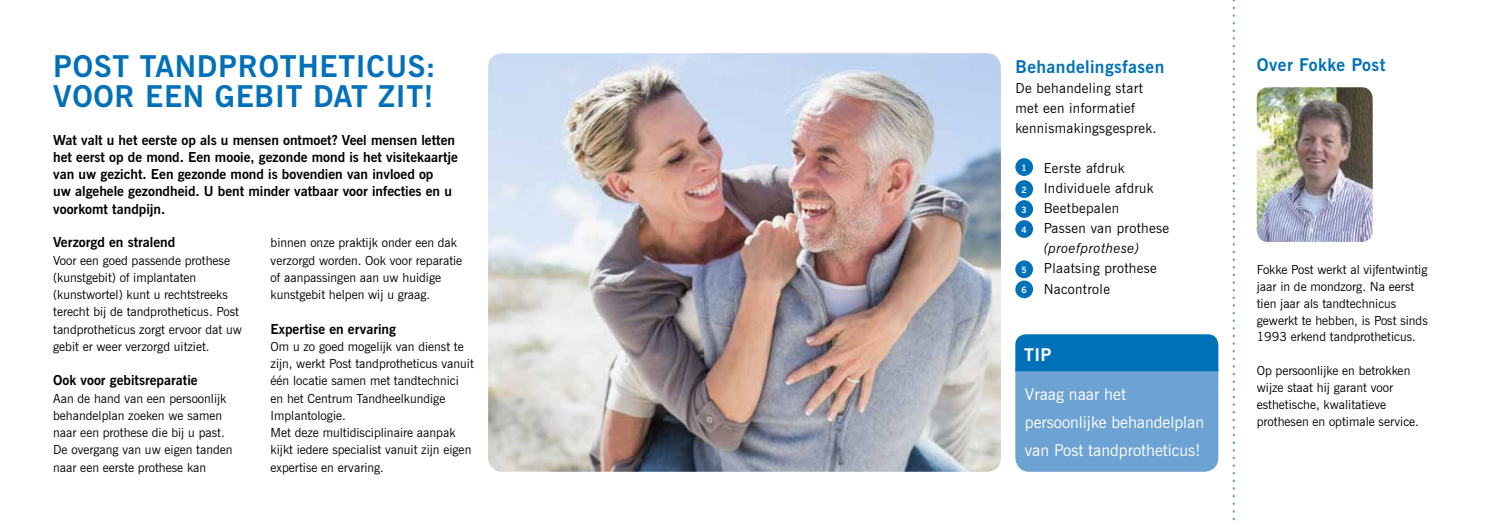
<style>
.page{position:relative;width:1489px;height:525px;background:#fff}
.page>*{position:absolute;margin:0;border:0;box-sizing:border-box;transform-origin:0 0}
.t1{font:700 30px/30px "News Gothic BT";letter-spacing:.025em;color:#0071b9}
.t2{font:700 17.5px "News Gothic BT";letter-spacing:.025em;color:#0071b9}
.t3{font:700 17.5px "News Gothic BT";color:#fff}
.t4{font:16.25px/27.5px "News Gothic BT";color:#fff}
.t5{font:700 13.75px/17.2px "News Gothic BT";color:#000}
.t6{font:13.75px/20px "News Gothic BT";letter-spacing:.025em;color:#000}
.t7{font:italic 13.75px "News Gothic BT";letter-spacing:.025em;color:#000}
.t8{font:12.5px/17.2px "News Gothic BT";color:#000}
.t9{font:700 8.75px "News Gothic BT";color:#fff}
</style>
<div class="page">
<img style="left:488px;top:53px;width:512px;height:418px">
<img style="left:1256px;top:87px;width:116px;height:155px">
<svg style="left:1015px;top:334px;width:203px;height:137px;background:#5096cc"></svg>
<div style="left:1015px;top:158px;width:18px;height:18px;background:#0071b9;border-radius:50%"></div>
<div style="left:1015px;top:200px;width:18px;height:18px;background:#0071b9;border-radius:50%"></div>
<div style="left:1015px;top:260px;width:18px;height:18px;background:#0071b9;border-radius:50%"></div>
<div style="left:1015px;top:180px;width:18px;height:18px;background:#0071b9;border-radius:50%"></div>
<div style="left:1015px;top:220px;width:18px;height:18px;background:#0071b9;border-radius:50%"></div>
<div style="left:1015px;top:280px;width:18px;height:18px;background:#0071b9;border-radius:50%"></div>
<svg style="left:1232px;top:0;width:2px;height:521px"></svg>
<h1 class="t1" style="left:53px;top:51px;width:384px">POST TANDPROTHETICUS:<br>VOOR EEN GEBIT DAT ZIT!</h1>
<h2 class="t2" style="left:1015px;top:56px;width:150px">Behandelingsfasen</h2>
<p class="t6" style="left:1015px;top:78px;width:143px">De behandeling start met een informatief kennismakingsgesprek.</p>
<p class="t6" style="left:1043px;top:158px;width:127px">Eerste afdruk<br>Individuele afdruk<br>Beetbepalen<br>Passen van prothese</p>
<p class="t7" style="left:1043px;top:240px;width:97px">(proefprothese)</p>
<p class="t6" style="left:1043px;top:258px;width:114px">Plaatsing prothese<br>Nacontrole</p>
<p class="t5" style="left:53px;top:131px;width:406px">Wat valt u het eerste op als u mensen ontmoet? Veel mensen letten het eerst op de mond. Een mooie, gezonde mond is het visitekaartje van uw gezicht. Een gezonde mond is bovendien van invloed op<br>uw algehele gezondheid. U bent minder vatbaar voor infecties en u voorkomt tandpijn.</p>
<p class="t5" style="left:53px;top:233px;width:124px">Verzorgd en stralend</p>
<p class="t8" style="left:53px;top:251px;width:190px">Voor een goed passende prothese (kunstgebit) of implantaten (kunstwortel) kunt u rechtstreeks terecht bij de tandprotheticus. Post tandprotheticus zorgt ervoor dat uw gebit er weer verzorgd uitziet.</p>
<p class="t5" style="left:53px;top:371px;width:146px">Ook voor gebitsreparatie</p>
<p class="t8" style="left:53px;top:389px;width:181px">Aan de hand van een persoonlijk behandelplan zoeken we samen naar een prothese die bij u past.<br>De overgang van uw eigen tanden naar een eerste prothese kan</p>
<p class="t9" style="left:1021px;top:162px;width:7px">1</p>
<p class="t9" style="left:1021px;top:204px;width:7px">3</p>
<p class="t9" style="left:1021px;top:184px;width:7px">2</p>
<p class="t9" style="left:1021px;top:224px;width:7px">4</p>
<p class="t8" style="left:270px;top:234px;width:193px">binnen onze praktijk onder een dak verzorgd worden. Ook voor reparatie of aanpassingen aan uw huidige kunstgebit helpen wij u graag.</p>
<p class="t5" style="left:270px;top:320px;width:127px">Expertise en ervaring</p>
<p class="t8" style="left:270px;top:337px;width:205px">Om u zo goed mogelijk van dienst te zijn, werkt Post tandprotheticus vanuit één locatie samen met tandtechnici en het Centrum Tandheelkundige<br>Implantologie.<br>Met deze multidisciplinaire aanpak kijkt iedere specialist vanuit zijn eigen expertise en ervaring.</p>
<p class="t9" style="left:1021px;top:264px;width:7px">5</p>
<p class="t9" style="left:1021px;top:284px;width:7px">6</p>
<h2 class="t3" style="left:1024px;top:344px;width:29px">TIP</h2>
<h3 class="t4" style="left:1024px;top:380px;width:181px">Vraag naar het persoonlijke behandelplan van Post tandprotheticus!</h3>
<h2 class="t2" style="left:1256px;top:54px;width:130px">Over Fokke Post</h2>
<p class="t8" style="left:1256px;top:261px;width:172px;line-height:16.9px">Fokke Post werkt al vijfentwintig jaar in de mondzorg. Na eerst tien jaar als tandtechnicus gewerkt te hebben, is Post sinds<br>1993 erkend tandprotheticus.</p>
<p class="t8" style="left:1256px;top:362px;width:164px;line-height:16.9px">Op persoonlijke en betrokken wijze staat hij garant voor esthetische, kwalitatieve prothesen en optimale service.</p>
</div>
